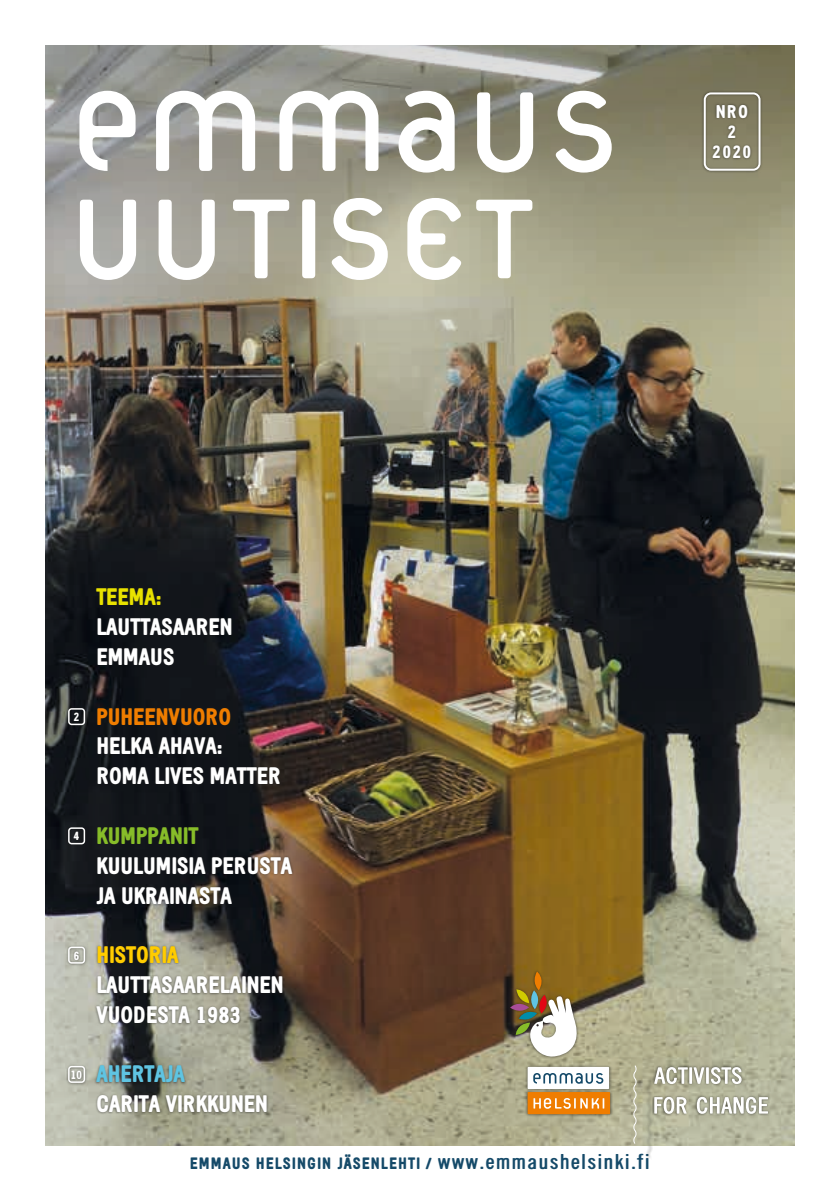
<style>
.page{position:relative;width:840px;height:1191px;background:#fff}
.page>*{position:absolute;margin:0;border:0;box-sizing:border-box;transform-origin:0 0}
.t1{font:170.2px "Platelet";letter-spacing:-.025em;color:#fff}
.t2{font:900 23.2px/29.8px "Emmaus";color:#fff}
.t3{font:900 23.2px "Emmaus";color:#ef7d00}
.t4{font:900 23.2px "Emmaus";color:#87bd29}
.t5{font:900 23.2px "Emmaus";color:#fc0}
.t6{font:900 23.2px "Emmaus";color:#5fc4e2}
.t7{font:900 23.2px "Emmaus";color:#e8e100}
.t8{font:900 18px/20.2px "Emmaus";letter-spacing:.075em;color:#fff;text-align:center}
.t9{font:900 16px "Emmaus";letter-spacing:.075em;color:#154a69}
.t10{font:900 12px "Emmaus";color:#fff}
.s1{font-weight:700;font-size:21px}
</style>
<div class="page">
<img style="left:45px;top:367px;width:749px;height:778px">
<svg style="left:45px;top:45px;width:749px;height:322px;background:#9b9885"></svg>
<div style="left:94px;top:585px;width:200px;height:529px;background:#1d1d1b;opacity:.6"></div>
<div style="left:65px;top:706px;width:23px;height:379px;background:#1d1d1b;opacity:.6"></div>
<div style="left:68px;top:708px;width:17px;height:17px;border:2px solid #fff;border-radius:3px"></div>
<div style="left:68px;top:827px;width:17px;height:17px;border:2px solid #fff;border-radius:3px"></div>
<div style="left:68px;top:946px;width:17px;height:17px;border:2px solid #fff;border-radius:3px"></div>
<div style="left:68px;top:1065px;width:17px;height:17px;border:2px solid #fff;border-radius:3px"></div>
<svg style="left:302px;top:199px;width:13px;height:79px"></svg>
<svg style="left:555px;top:91px;width:56px;height:82px"></svg>
<svg style="left:477px;top:92px;width:56px;height:81px"></svg>
<svg style="left:79px;top:91px;width:56px;height:80px"></svg>
<svg style="left:398px;top:91px;width:56px;height:82px"></svg>
<svg style="left:156px;top:91px;width:99px;height:80px"></svg>
<svg style="left:279px;top:91px;width:99px;height:80px"></svg>
<div style="left:700px;top:90px;width:62px;height:83px;background:#1d1d1b;opacity:.6"></div>
<div style="left:703px;top:92px;width:57px;height:79px;border:2px solid #fff;border-radius:6px"></div>
<div style="left:651px;top:1064px;width:119px;height:52px;background:#1d1d1b;opacity:.6"></div>
<svg style="left:653px;top:1067px;width:51px;height:17px"></svg>
<hr style="left:705px;top:1067px;width:3px;height:16px;background:#fff">
<svg style="left:710px;top:1067px;width:31px;height:17px"></svg>
<svg style="left:654px;top:1096px;width:32px;height:17px"></svg>
<svg style="left:696px;top:1096px;width:71px;height:17px"></svg>
<div style="left:507px;top:968px;width:105px;height:148px;background:#1d1d1b;opacity:.6"></div>
<svg style="left:510px;top:971px;width:67px;height:85px"></svg>
<div style="left:527px;top:1067px;width:81px;height:22px;background:#fff"></div>
<svg style="left:533px;top:1073px;width:70px;height:10px"></svg>
<div style="left:527px;top:1092px;width:82px;height:22px;background:#ef7d00"></div>
<svg style="left:533px;top:1098px;width:71px;height:10px"></svg>
<div style="left:644px;top:1077px;width:8px;height:83px;background:#1d1d1b;opacity:.6"></div>
<svg style="left:632px;top:1064px;width:5px;height:80px"></svg>
<h1 class="t1" style="left:69px;top:160px;width:476px">UUT SET</h1>
<p class="t8" style="left:712px;top:101px;width:41px">NRO<br>2<br>2020</p>
<p class="t10" style="left:74px;top:710px;width:7px">2</p>
<p class="t7" style="left:97px;top:584px;width:67px">TEEMA:</p>
<p class="t2" style="left:97px;top:612px;width:138px">LAUTTASAAREN<br>EMMAUS</p>
<p class="t3" style="left:97px;top:703px;width:136px">PUHEENVUORO</p>
<p class="t2" style="left:97px;top:731px;width:186px">HELKA AHAVA:<br>ROMA LIVES MATTER</p>
<p class="t10" style="left:74px;top:829px;width:7px">4</p>
<p class="t10" style="left:74px;top:948px;width:7px">6</p>
<p class="t4" style="left:97px;top:822px;width:104px">KUMPPANIT</p>
<p class="t2" style="left:97px;top:850px;width:197px">KUULUMISIA PERUSTA<br>JA UKRAINASTA</p>
<p class="t5" style="left:97px;top:941px;width:84px">HISTORIA</p>
<p class="t2" style="left:97px;top:969px;width:189px">LAUTTASAARELAINEN<br>VUODESTA 1983</p>
<p class="t10" style="left:71px;top:1067px;width:13px">10</p>
<p class="t6" style="left:97px;top:1061px;width:90px">AHERTAJA</p>
<p class="t2" style="left:97px;top:1088px;width:173px">CARITA VIRKKUNEN</p>
<p class="t9" style="left:190px;top:1154px;width:461px">EMMAUS HELSINGIN JÄSENLEHTI / <span class="s1">www.emmaushelsinki.fi</span></p>
</div>
